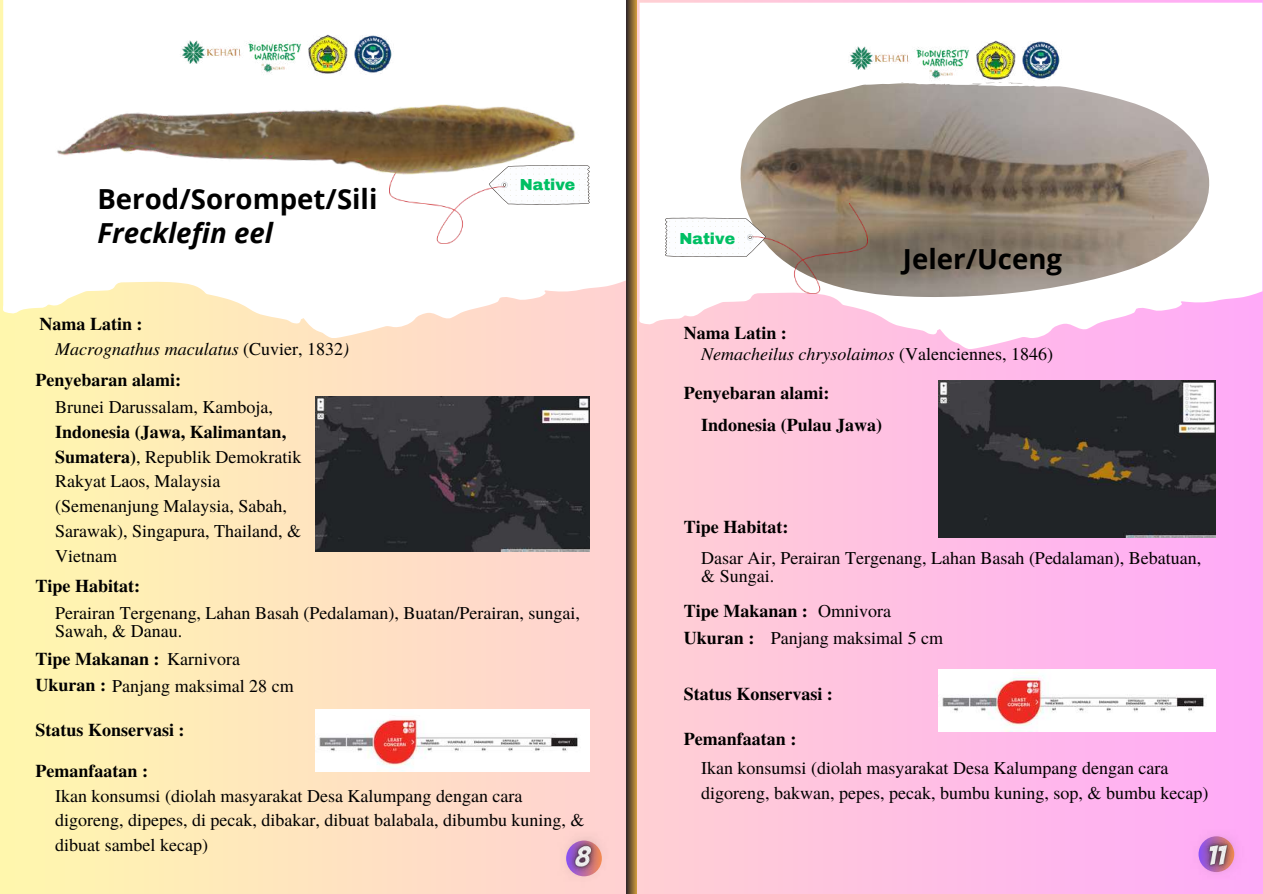
<style>
.page{position:relative;width:1263px;height:894px;background:#fff}
.page>*{position:absolute;margin:0;border:0;box-sizing:border-box;transform-origin:0 0}
.t1{font:700 27.6px "Open Sans";color:#000}
.t2{font:italic 700 27.6px "Open Sans";color:#000}
.t3{font:18px/24.8px "Te X Gyre Termes";color:#000}
.t4{font:700 18px "Te X Gyre Termes";color:#000}
.t5{font:italic 18px/24.2px "Te X Gyre Termes";color:#000}
.t6{font:900 15.6px "Archivo";color:#00bf63}
.s1{font-weight:700;font-style:normal}
.s2{font-style:normal}
.s3{font-weight:700}
.s4{font-weight:400}
</style>
<div class="page">
<div style="left:0;top:0;width:1263px;height:893px;background:linear-gradient(to right,#fef7ac,#ffaaf8)"></div>
<svg style="left:2px;top:0;width:624px;height:338px"></svg>
<svg style="left:145px;top:29px;width:283px;height:26px"></svg>
<img style="left:175px;top:26px;width:222px;height:29px">
<svg style="left:626px;top:0;width:10px;height:893px;background:#6e5430"></svg>
<img style="left:315px;top:709px;width:275px;height:62px">
<img style="left:540px;top:807px;width:86px;height:86px">
<img style="left:1173px;top:805px;width:90px;height:88px">
<img style="left:315px;top:397px;width:275px;height:154px">
<svg style="left:504px;top:198px;width:86px;height:6px"></svg>
<img style="left:389px;top:198px;width:115px;height:45px">
<img style="left:30px;top:55px;width:571px;height:143px">
<svg style="left:638px;top:3px;width:624px;height:346px"></svg>
<img style="left:938px;top:669px;width:278px;height:62px">
<img style="left:725px;top:74px;width:486px;height:223px">
<svg style="left:818px;top:35px;width:284px;height:52px"></svg>
<img style="left:843px;top:32px;width:222px;height:57px">
<img style="left:938px;top:380px;width:278px;height:157px">
<svg style="left:665px;top:217px;width:87px;height:40px"></svg>
<img style="left:752px;top:203px;width:115px;height:90px">
<h1 class="t1" style="left:97px;top:180px;width:282px">Berod/Sorompet/Sili</h1>
<h1 class="t2" style="left:97px;top:213px;width:177px">Frecklefin eel</h1>
<p class="t5" style="left:55px;top:311px;width:295px;text-indent:-16px"><span class="s1">Nama Latin :<br></span>Macrognathus maculatus <span class="s2">(Cuvier, 1832</span>)</p>
<p class="t4" style="left:36px;top:366px;width:147px">Penyebaran alami:</p>
<p class="t3" style="left:55px;top:393px;width:219px">Brunei Darussalam, Kamboja,</p>
<p class="t3" style="left:55px;top:418px;width:248px"><span class="s3">Indonesia (Jawa, Kalimantan,<br>Sumatera)</span>, Republik Demokratik<br>Rakyat Laos, Malaysia (Semenanjung Malaysia, Sabah,<br>Sarawak), Singapura, Thailand, &amp;<br>Vietnam</p>
<p class="t4" style="left:36px;top:571px;width:106px">Tipe Habitat:</p>
<p class="t6" style="left:520px;top:176px;width:57px">Native</p>
<p class="t3" style="left:55px;top:602px;width:526px;line-height:18px">Perairan Tergenang, Lahan Basah (Pedalaman), Buatan/Perairan, sungai,<br>Sawah, &amp; Danau.</p>
<p class="t4" style="left:36px;top:644px;width:206px">Tipe Makanan : <span class="s4">Karnivora</span></p>
<p class="t3" style="left:36px;top:672px;width:260px"><span class="s3">Ukuran :</span> Panjang maksimal 28 cm</p>
<p class="t4" style="left:36px;top:716px;width:150px">Status Konservasi :</p>
<p class="t4" style="left:36px;top:756px;width:114px">Pemanfaatan :</p>
<p class="t3" style="left:55px;top:782px;width:531px">Ikan konsumsi (diolah masyarakat Desa Kalumpang dengan cara digoreng, dipepes, di pecak, dibakar, dibuat balabala, dibumbu kuning, &amp; dibuat sambel kecap)</p>
<p class="t6" style="left:680px;top:230px;width:57px">Native</p>
<p class="t4" style="left:684px;top:319px;width:104px">Nama Latin :</p>
<h1 class="t1" style="left:903px;top:239px;width:161px">Jeler/Uceng</h1>
<p class="t5" style="left:701px;top:341px;width:353px">Nemacheilus chrysolaimos <span class="s2">(Valenciennes, 1846)</span></p>
<p class="t4" style="left:684px;top:379px;width:147px">Penyebaran alami:</p>
<p class="t4" style="left:701px;top:410px;width:182px">Indonesia (Pulau Jawa)</p>
<p class="t4" style="left:684px;top:512px;width:106px">Tipe Habitat:</p>
<p class="t3" style="left:701px;top:547px;width:502px;line-height:18px">Dasar Air, Perairan Tergenang, Lahan Basah (Pedalaman), Bebatuan, &amp; Sungai.</p>
<p class="t4" style="left:684px;top:596px;width:125px">Tipe Makanan :</p>
<p class="t3" style="left:818px;top:597px;width:74px">Omnivora</p>
<p class="t3" style="left:684px;top:624px;width:261px"><span class="s3">Ukuran :</span> Panjang maksimal 5 cm</p>
<p class="t4" style="left:684px;top:679px;width:150px">Status Konservasi :</p>
<p class="t4" style="left:684px;top:725px;width:114px">Pemanfaatan :</p>
<p class="t3" style="left:701px;top:754px;width:509px">Ikan konsumsi (diolah masyarakat Desa Kalumpang dengan cara digoreng, bakwan, pepes, pecak, bumbu kuning, sop, &amp; bumbu kecap)</p>
</div>
